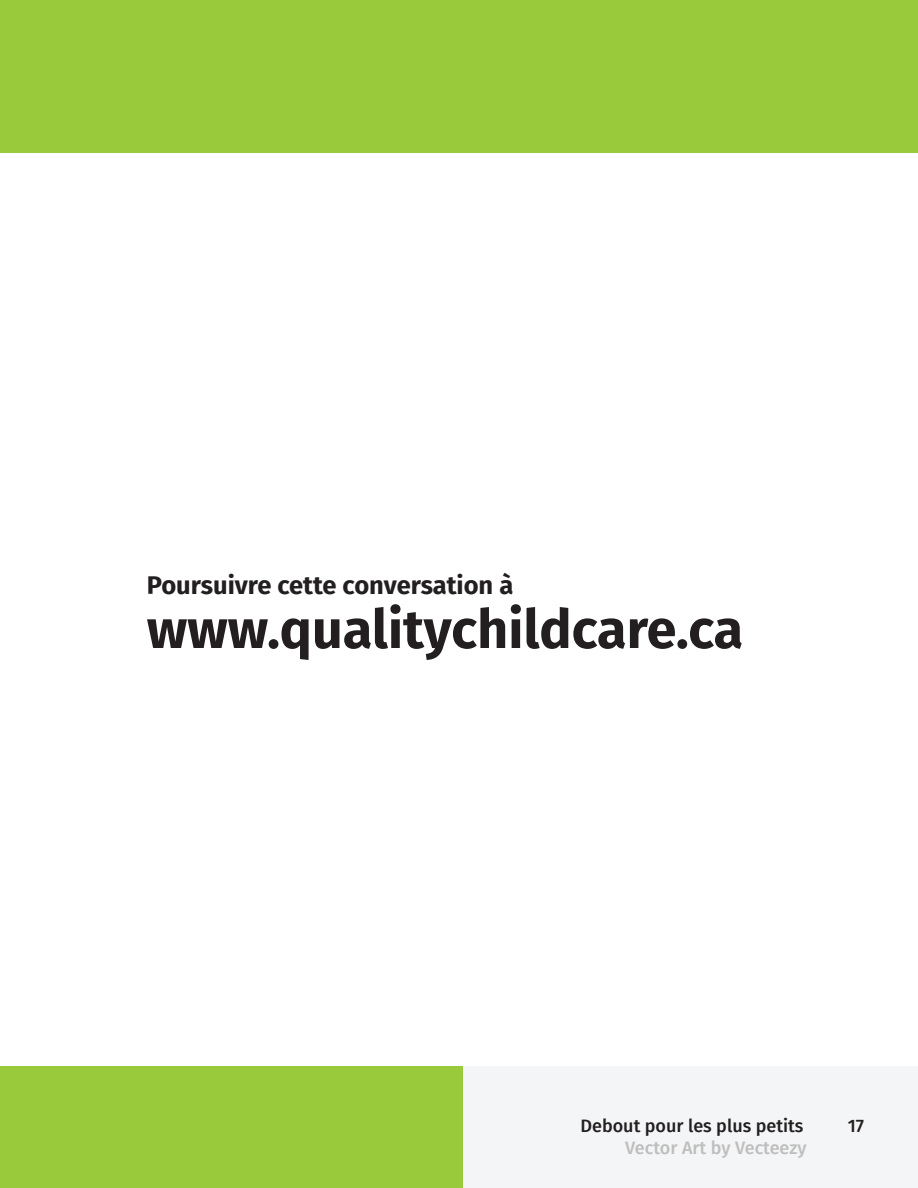
<style>
.page{position:relative;width:918px;height:1188px;background:#fff}
.page>*{position:absolute;margin:0;border:0;box-sizing:border-box;transform-origin:0 0}
.Body{font:700 54px "Fira Sans";color:#231f20}
.Body-2{font:700 25.5px "Fira Sans";color:#231f20}
.Section_Header_-_Ali{font:500 18px "Fira Sans";color:#231f20}
.Section_Header_-_Ali-2{font:500 18px "Fira Sans";color:#bfbebe}
</style>
<div class="page">
<div style="left:0;top:0;width:918px;height:153px;background:#99ca3b"></div>
<div style="left:0;top:1066px;width:463px;height:122px;background:#99ca3b"></div>
<div style="left:463px;top:1066px;width:455px;height:122px;background:#f4f5f6"></div>
<p class="Body-2" style="left:147px;top:564px;width:368px">Poursuivre cette conversation à</p>
<p class="Body" style="left:147px;top:584px;width:598px">www.qualitychildcare.ca</p>
<p class="Section_Header_-_Ali" style="left:580px;top:1112px;width:225px">Debout pour les plus petits</p>
<p class="Section_Header_-_Ali-2" style="left:625px;top:1133px;width:183px">Vector Art by Vecteezy</p>
<p class="Section_Header_-_Ali" style="left:848px;top:1112px;width:18px">17</p>
</div>
